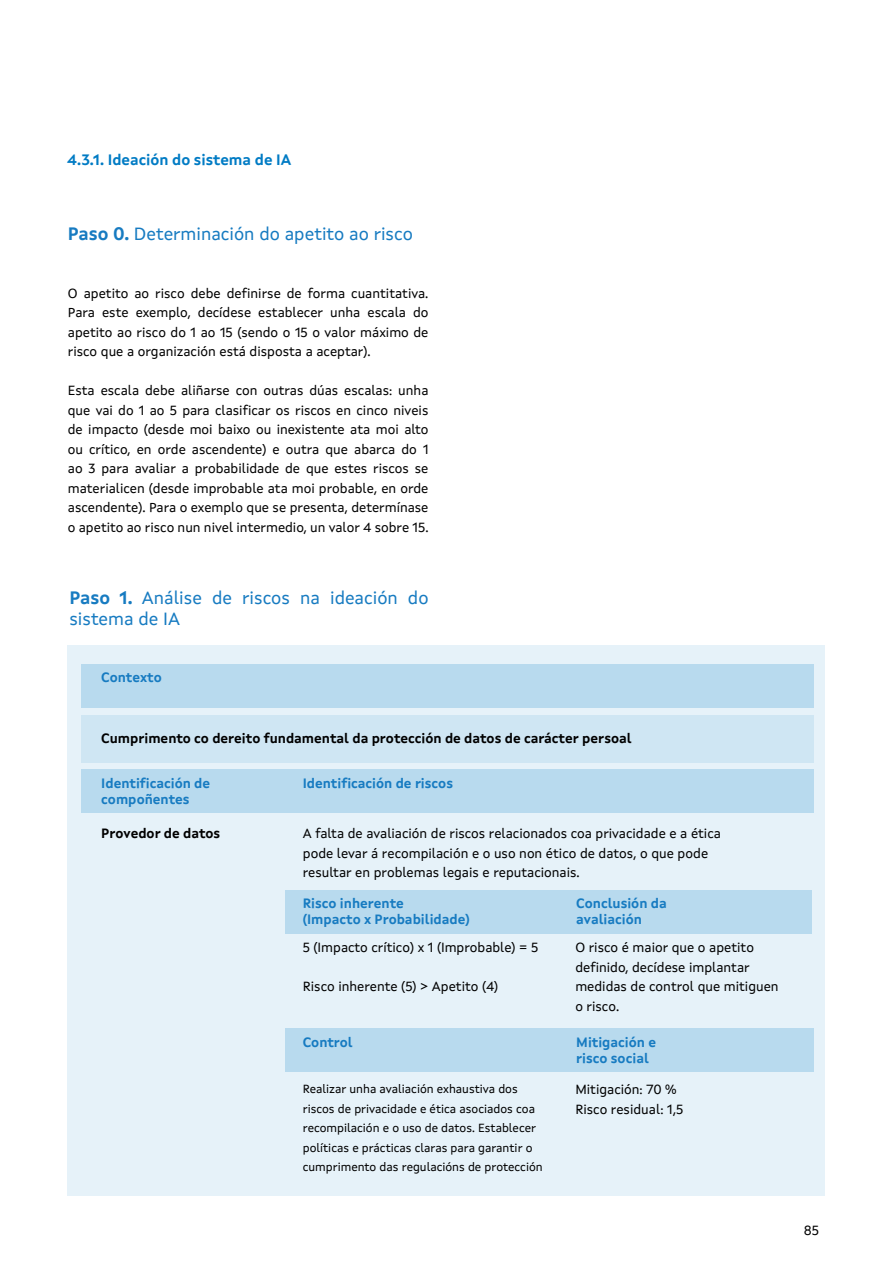
<style>
.page{position:relative;width:893px;height:1263px;background:#fff}
.page>*{position:absolute;margin:0;border:0;box-sizing:border-box;transform-origin:0 0}
.t1{font:18px/21.6px "Xunta Sans";color:#177bc1}
.t2{font:700 15px "Xunta Sans";color:#007bc4}
.t3{font:13.5px/19.5px "Xunta Sans";color:#000;text-align:justify}
.t4{font:700 13.5px "Xunta Sans";color:#177bc1}
.t5{font:700 13.5px "Xunta Sans";color:#000}
.t6{font:12px/19.5px "Xunta Sans";color:#000}
.s1{font-weight:700}
</style>
<div class="page">
<div style="left:68px;top:645px;width:757px;height:550px;background:#e6f2f9"></div>
<div style="left:82px;top:715px;width:732px;height:47px;background:#cfe6f3"></div>
<div style="left:82px;top:664px;width:732px;height:43px;background:#b8daee"></div>
<div style="left:82px;top:770px;width:732px;height:43px;background:#b8daee"></div>
<div style="left:285px;top:890px;width:527px;height:43px;background:#b8daee"></div>
<div style="left:285px;top:1028px;width:529px;height:43px;background:#b8daee"></div>
<p class="t2" style="left:67px;top:151px;width:226px">4.3.1. Ideación do sistema de IA</p>
<p class="t1" style="left:68px;top:223px;width:347px"><span class="s1">Paso 0.</span> Determinación do apetito ao risco</p>
<p class="t3" style="left:68px;top:283px;width:362px">O apetito ao risco debe definirse de forma cuantitativa.<br>Para este exemplo, decídese establecer unha escala do apetito ao risco do 1 ao 15 (sendo o 15 o valor máximo de risco que a organización está disposta a aceptar).</p>
<p class="t3" style="left:68px;top:381px;width:362px">Esta escala debe aliñarse con outras dúas escalas: unha que vai do 1 ao 5 para clasificar os riscos en cinco niveis de impacto (desde moi baixo ou inexistente ata moi alto ou crítico, en orde ascendente) e outra que abarca do 1 ao 3 para avaliar a probabilidade de que estes riscos se materialicen (desde improbable ata moi probable, en orde ascendente). Para o exemplo que se presenta, determínase o apetito ao risco nun nivel intermedio, un valor 4 sobre 15.</p>
<p class="t1" style="left:69px;top:587px;width:361px"><span class="s1">Paso 1.</span> Análise de riscos na ideación do sistema de IA</p>
<p class="t4" style="left:101px;top:669px;width:62px">Contexto</p>
<p class="t5" style="left:101px;top:730px;width:532px">Cumprimento co dereito fundamental da protección de datos de carácter persoal</p>
<p class="t4" style="left:101px;top:775px;width:110px">Identificación de</p>
<p class="t4" style="left:101px;top:791px;width:90px">compoñentes</p>
<p class="t4" style="left:303px;top:775px;width:152px">Identificación de riscos</p>
<p class="t5" style="left:101px;top:825px;width:121px">Provedor de datos</p>
<p class="t3" style="left:303px;top:823px;width:420px;text-align:left">A falta de avaliación de riscos relacionados coa privacidade e a ética pode levar á recompilación e o uso non ético de datos, o que pode resultar en problemas legais e reputacionais.</p>
<p class="t4" style="left:303px;top:895px;width:103px">Risco inherente</p>
<p class="t4" style="left:303px;top:911px;width:169px">(Impacto x Probabilidade)</p>
<p class="t3" style="left:303px;top:938px;width:237px">5 (Impacto crítico) x 1 (Improbable) = 5</p>
<p class="t3" style="left:303px;top:977px;width:197px">Risco inherente (5) &gt; Apetito (4)</p>
<p class="t4" style="left:303px;top:1034px;width:52px">Control</p>
<p class="t6" style="left:303px;top:1079px;width:241px">Realizar unha avaliación exhaustiva dos riscos de privacidade e ética asociados coa recompilación e o uso de datos. Establecer políticas e prácticas claras para garantir o cumprimento das regulacións de protección</p>
<p class="t4" style="left:576px;top:895px;width:92px">Conclusión da</p>
<p class="t4" style="left:576px;top:911px;width:67px">avaliación</p>
<p class="t3" style="left:575px;top:938px;width:205px;text-align:left">O risco é maior que o apetito definido, decídese implantar medidas de control que mitiguen o risco.</p>
<p class="t4" style="left:576px;top:1034px;width:81px">Mitigación e</p>
<p class="t4" style="left:576px;top:1050px;width:74px">risco social</p>
<p class="t3" style="left:575px;top:1080px;width:103px">Mitigación: 70 %</p>
<p class="t3" style="left:575px;top:1099px;width:109px">Risco residual: 1,5</p>
<p class="t3" style="left:804px;top:1220px;width:17px">85</p>
</div>
